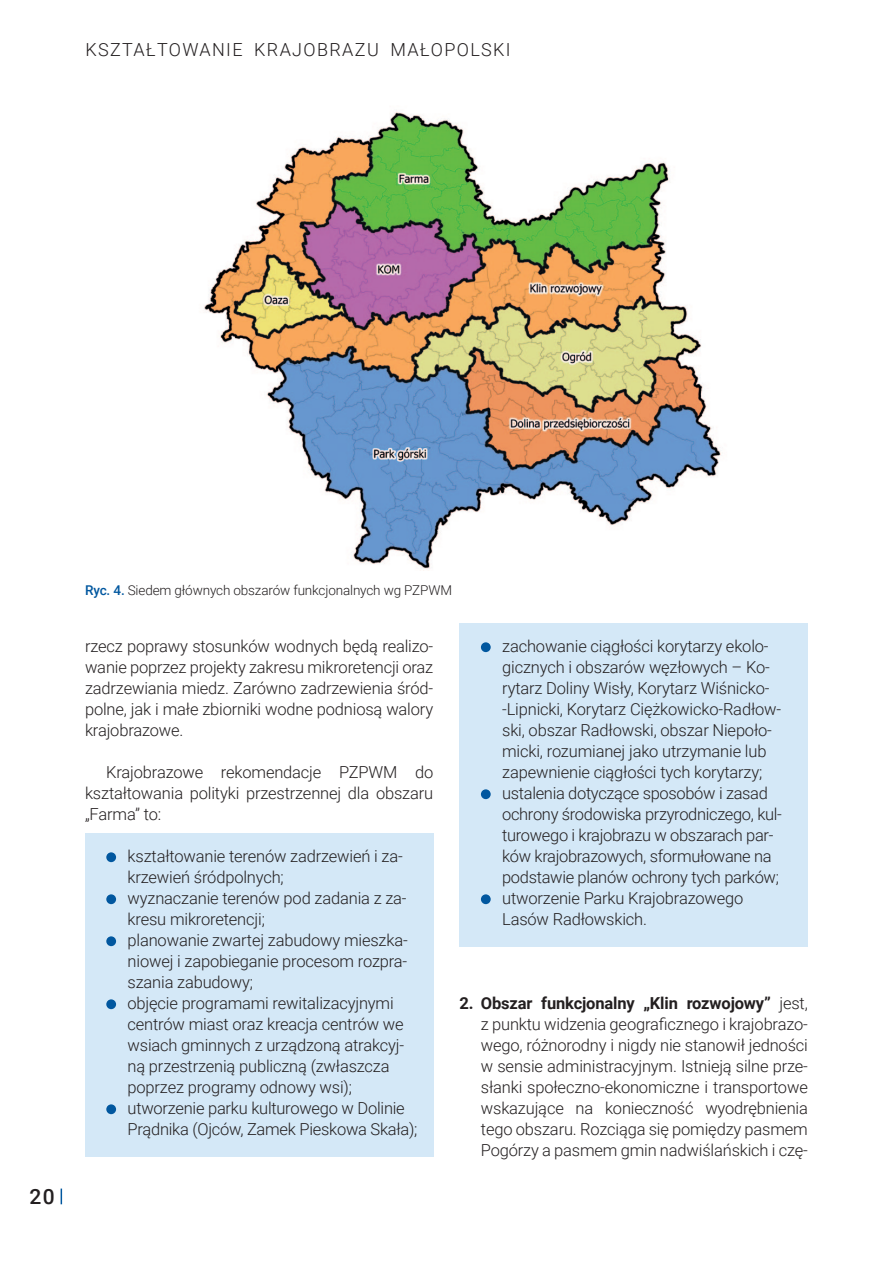
<style>
.page{position:relative;width:893px;height:1263px;background:#fff}
.page>*{position:absolute;margin:0;border:0;box-sizing:border-box;transform-origin:0 0}
.t1{font:500 21px "Roboto";color:#231f20}
.t2{font:300 18px "Roboto";letter-spacing:.075em;color:#231f20}
.t3{font:300 16.5px/21px "Roboto";letter-spacing:-.01em;color:#231f20;text-align:justify}
.t4{font:300 13.5px "Roboto";letter-spacing:-.01em;color:#231f20}
.s1{font-weight:500;color:#01579f}
.s2{font-weight:700}
</style>
<div class="page">
<div style="left:460px;top:623px;width:348px;height:323px;background:#d4e8f7"></div>
<div style="left:85px;top:833px;width:348px;height:323px;background:#d4e8f7"></div>
<div style="left:106px;top:852px;width:10px;height:10px;background:#01579f;border-radius:50%"></div>
<div style="left:106px;top:894px;width:10px;height:10px;background:#01579f;border-radius:50%"></div>
<div style="left:106px;top:936px;width:10px;height:10px;background:#01579f;border-radius:50%"></div>
<div style="left:106px;top:999px;width:10px;height:10px;background:#01579f;border-radius:50%"></div>
<div style="left:106px;top:1104px;width:10px;height:10px;background:#01579f;border-radius:50%"></div>
<div style="left:481px;top:642px;width:10px;height:10px;background:#01579f;border-radius:50%"></div>
<div style="left:481px;top:789px;width:10px;height:10px;background:#01579f;border-radius:50%"></div>
<div style="left:481px;top:894px;width:10px;height:10px;background:#01579f;border-radius:50%"></div>
<svg style="left:61px;top:1188px;width:1px;height:16px"></svg>
<img style="left:204px;top:111px;width:517px;height:458px">
<p class="t2" style="left:85px;top:37px;width:26px">Kszta</p>
<p class="t2" style="left:146px;top:37px;width:24px">łtowanie</p>
<p class="t2" style="left:254px;top:37px;width:14px">krajobrazu</p>
<p class="t2" style="left:390px;top:37px;width:54px">Małopo</p>
<p class="t2" style="left:470px;top:37px;width:21px">lski</p>
<p class="t1" style="left:29px;top:1182px;width:27px">20</p>
<p class="t4" style="left:85px;top:581px;width:368px"><span class="s1">Ryc. 4.</span> Siedem głównych obszarów funkcjonalnych wg PZPWM</p>
<p class="t3" style="left:85px;top:635px;width:350px">rzecz poprawy stosunków wodnych będą realizo&shy;wanie poprzez projekty zakresu mikroretencji oraz zadrzewiania miedz. Zarówno zadrzewienia śród&shy;polne, jak i małe zbiorniki wodne podniosą walory krajobrazowe.</p>
<p class="t3" style="left:85px;top:761px;width:350px;text-indent:21px">Krajobrazowe rekomendacje PZPWM do kształtowania polityki przestrzennej dla obszaru „Farma” to:</p>
<p class="t3" style="left:128px;top:845px;width:291px;text-align:left">kształtowanie terenów zadrzewień i za&shy;krzewień śródpolnych;<br>wyznaczanie terenów pod zadania z za&shy;kresu mikroretencji;<br>planowanie zwartej zabudowy mieszka&shy;niowej i zapobieganie procesom rozpra&shy;szania zabudowy;<br>objęcie programami rewitalizacyjnymi centrów miast oraz kreacja centrów we wsiach gminnych z urządzoną atrakcyj&shy;ną przestrzenią publiczną (zwłaszcza poprzez programy odnowy wsi); utworzenie parku kulturowego w Dolinie Prądnika (Ojców, Zamek Pieskowa Skała);</p>
<p class="t3" style="left:502px;top:635px;width:281px;text-align:left">zachowanie ciągłości korytarzy ekolo&shy;gicznych i obszarów węzłowych – Ko&shy;rytarz Doliny Wisły, Korytarz Wiśnicko--Lipnicki, Korytarz Ciężkowicko-Radłow&shy;ski, obszar Radłowski, obszar Niepoło&shy;micki, rozumianej jako utrzymanie lub zapewnienie ciągłości tych korytarzy; ustalenia dotyczące sposobów i zasad ochrony środowiska przyrodniczego, kul&shy;turowego i krajobrazu w obszarach par&shy;ków krajobrazowych, sformułowane na podstawie planów ochrony tych parków; utworzenie Parku Krajobrazowego Lasów Radłowskich.</p>
<p class="t3" style="left:481px;top:992px;width:328px;text-indent:-21px"><span class="s2">2. Obszar funkcjonalny „Klin rozwojowy”</span> jest, z punktu widzenia geograficznego i krajobrazo&shy;wego, różnorodny i nigdy nie stanowił jedności w sensie administracyjnym. Istnieją silne prze&shy;słanki społeczno-ekonomiczne i transportowe wskazujące na konieczność wyodrębnienia tego obszaru. Rozciąga się pomiędzy pasmem Pogórzy a pasmem gmin nadwiślańskich i czę-</p>
</div>
